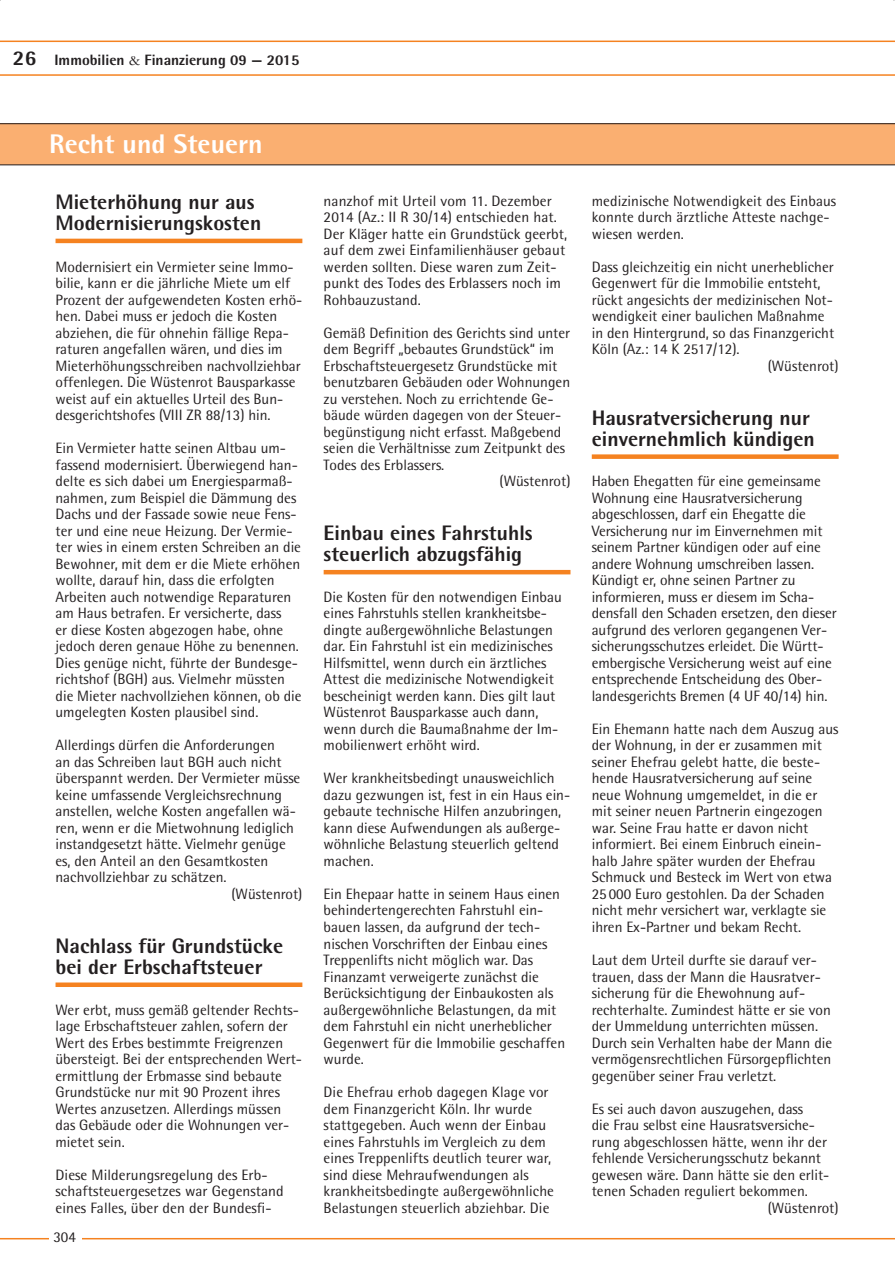
<style>
.page{position:relative;width:895px;height:1274px;background:#fff}
.page>*{position:absolute;margin:0;border:0;box-sizing:border-box;transform-origin:0 0}
.t1{font:800 27px "Rotis Semi Sans";color:#fff}
.t2{font:800 21px/21px "Rotis Semi Sans";color:#231f20}
.t3{font:15px/16.5px "Rotis Semi Sans";color:#231f20}
.t4{font:800 15px "Rotis Semi Sans";color:#231f20}
.s1{font-family:"Garamond";font-weight:400}
</style>
<div class="page">
<svg style="left:0;top:41px;width:894px;height:35px"></svg>
<hr style="left:0;top:1238px;width:894px;height:1px;background:#f58220">
<svg style="left:0;top:123px;width:894px;height:42px;background:#f1a96d"></svg>
<hr style="left:55px;top:239px;width:247px;height:4px;background:#f58220">
<div style="left:55px;top:982px;width:247px;height:5px;background:#f58220"></div>
<hr style="left:323px;top:570px;width:247px;height:4px;background:#f58220">
<div style="left:591px;top:454px;width:247px;height:5px;background:#f58220"></div>
<div style="left:49px;top:1219px;width:33px;height:31px;background:#fff"></div>
<h2 class="t2" style="left:13px;top:47px;width:25px">26</h2>
<p class="t4" style="left:54px;top:50px;width:246px">Immobilien <span class="s1">&amp;</span> Finanzierung 09 — 2015</p>
<h1 class="t1" style="left:49px;top:126px;width:215px">Recht und Steuern</h1>
<h2 class="t2" style="left:55px;top:191px;width:207px">Mieterhöhung nur aus<br>Modernisierungskosten</h2>
<p class="t3" style="left:55px;top:258px;width:248px">Modernisiert ein Vermieter seine Immo&shy;bilie, kann er die jährliche Miete um elf Prozent der aufgewendeten Kosten erhö&shy;hen. Dabei muss er jedoch die Kosten abziehen, die für ohnehin fällige Repa&shy;raturen angefallen wären, und dies im Mieterhöhungsschreiben nachvollziehbar offenlegen. Die Wüstenrot Bausparkasse weist auf ein aktuelles Urteil des Bun&shy;desgerichtshofes (VIII ZR 88/13) hin.</p>
<p class="t3" style="left:55px;top:440px;width:247px">Ein Vermieter hatte seinen Altbau um&shy;fassend modernisiert. Überwiegend han&shy;delte es sich dabei um Energiesparmaß&shy;nahmen, zum Beispiel die Dämmung des Dachs und der Fassade sowie neue Fens&shy;ter und eine neue Heizung. Der Vermie&shy;ter wies in einem ersten Schreiben an die Bewohner, mit dem er die Miete erhöhen wollte, darauf hin, dass die erfolgten Arbeiten auch notwendige Reparaturen am Haus betrafen. Er versicherte, dass<br>er diese Kosten abgezogen habe, ohne jedoch deren genaue Höhe zu benennen.<br>Dies genüge nicht, führte der Bundesge&shy;richtshof (BGH) aus. Vielmehr müssten die Mieter nachvollziehen können, ob die umgelegten Kosten plausibel sind.</p>
<p class="t3" style="left:55px;top:737px;width:221px">Allerdings dürfen die Anforderungen</p>
<p class="t3" style="left:55px;top:753px;width:227px">an das Schreiben laut BGH auch nicht</p>
<p class="t3" style="left:55px;top:770px;width:246px">überspannt werden. Der Vermieter müsse</p>
<p class="t3" style="left:55px;top:786px;width:228px">keine umfassende Vergleichsrechnung</p>
<p class="t3" style="left:55px;top:803px;width:242px">anstellen, welche Kosten angefallen wä-</p>
<p class="t3" style="left:55px;top:819px;width:240px">ren, wenn er die Mietwohnung lediglich</p>
<p class="t3" style="left:55px;top:836px;width:231px">instandgesetzt hätte. Vielmehr genüge</p>
<p class="t3" style="left:55px;top:852px;width:214px">es, den Anteil an den Gesamtkosten</p>
<p class="t3" style="left:55px;top:869px;width:173px">nachvollziehbar zu schätzen.</p>
<p class="t3" style="left:231px;top:885px;width:72px">(Wüstenrot)</p>
<h2 class="t2" style="left:55px;top:935px;width:229px">Nachlass für Grundstücke bei der Erbschaftsteuer</h2>
<p class="t3" style="left:55px;top:1001px;width:248px">Wer erbt, muss gemäß geltender Rechts&shy;lage Erbschaftsteuer zahlen, sofern der Wert des Erbes bestimmte Freigrenzen übersteigt. Bei der entsprechenden Wert&shy;ermittlung der Erbmasse sind bebaute Grundstücke nur mit 90 Prozent ihres Wertes anzusetzen. Allerdings müssen das Gebäude oder die Wohnungen ver&shy;mietet sein.</p>
<p class="t3" style="left:55px;top:1166px;width:230px">Diese Milderungsregelung des Erb&shy;schaftsteuergesetzes war Gegenstand eines Falles, über den der Bundesfi-</p>
<p class="t3" style="left:53px;top:1229px;width:24px">304</p>
<p class="t3" style="left:55px;top:1232px;width:22px">xxx</p>
<p class="t3" style="left:323px;top:192px;width:245px">nanzhof mit Urteil vom 11. Dezember 2014 (Az.: II R 30/14) entschieden hat.<br>Der Kläger hatte ein Grundstück geerbt, auf dem zwei Einfamilienhäuser gebaut werden sollten. Diese waren zum Zeit&shy;punkt des Todes des Erblassers noch im Rohbauzustand.</p>
<p class="t3" style="left:323px;top:324px;width:248px">Gemäß Definition des Gerichts sind unter</p>
<p class="t3" style="left:323px;top:341px;width:232px">dem Begriff „bebautes Grundstück“ im</p>
<p class="t3" style="left:323px;top:357px;width:235px">Erbschaftsteuergesetz Grundstücke mit</p>
<p class="t3" style="left:323px;top:374px;width:248px">benutzbaren Gebäuden oder Wohnungen</p>
<p class="t3" style="left:323px;top:390px;width:231px">zu verstehen. Noch zu errichtende Ge-</p>
<p class="t3" style="left:323px;top:407px;width:239px">bäude würden dagegen von der Steuer-</p>
<p class="t3" style="left:323px;top:423px;width:239px">begünstigung nicht erfasst. Maßgebend</p>
<p class="t3" style="left:323px;top:440px;width:243px">seien die Verhältnisse zum Zeitpunkt des</p>
<p class="t3" style="left:323px;top:456px;width:122px">Todes des Erblassers.</p>
<p class="t3" style="left:499px;top:473px;width:72px">(Wüstenrot)</p>
<h2 class="t2" style="left:323px;top:522px;width:210px">Einbau eines Fahrstuhls steuerlich abzugsfähig</h2>
<p class="t3" style="left:323px;top:588px;width:239px">Die Kosten für den notwendigen Einbau eines Fahrstuhls stellen krankheitsbe&shy;dingte außergewöhnliche Belastungen dar. Ein Fahrstuhl ist ein medizinisches Hilfsmittel, wenn durch ein ärztliches Attest die medizinische Notwendigkeit bescheinigt werden kann. Dies gilt laut Wüstenrot Bausparkasse auch dann, wenn durch die Baumaßnahme der Im&shy;mobilienwert erhöht wird.</p>
<p class="t3" style="left:323px;top:770px;width:248px">Wer krankheitsbedingt unausweichlich dazu gezwungen ist, fest in ein Haus ein&shy;gebaute technische Hilfen anzubringen, kann diese Aufwendungen als außerge&shy;wöhnliche Belastung steuerlich geltend machen.</p>
<p class="t3" style="left:323px;top:885px;width:243px">Ein Ehepaar hatte in seinem Haus einen behindertengerechten Fahrstuhl ein&shy;bauen lassen, da aufgrund der tech&shy;nischen Vorschriften der Einbau eines Treppenlifts nicht möglich war. Das Finanzamt verweigerte zunächst die Berücksichtigung der Einbaukosten als außergewöhnliche Belastungen, da mit dem Fahrstuhl ein nicht unerheblicher Gegenwert für die Immobilie geschaffen wurde.</p>
<p class="t3" style="left:323px;top:1083px;width:232px">Die Ehefrau erhob dagegen Klage vor dem Finanzgericht Köln. Ihr wurde stattgegeben. Auch wenn der Einbau eines Fahrstuhls im Vergleich zu dem eines Treppenlifts deutlich teurer war, sind diese Mehraufwendungen als krankheitsbedingte außergewöhnliche Belastungen steuerlich abziehbar. Die</p>
<p class="t3" style="left:591px;top:192px;width:246px">medizinische Notwendigkeit des Einbaus konnte durch ärztliche Atteste nachge&shy;wiesen werden.</p>
<p class="t3" style="left:591px;top:258px;width:243px">Dass gleichzeitig ein nicht unerheblicher</p>
<p class="t3" style="left:591px;top:275px;width:230px">Gegenwert für die Immobilie entsteht,</p>
<p class="t3" style="left:591px;top:291px;width:242px">rückt angesichts der medizinischen Not-</p>
<p class="t3" style="left:591px;top:308px;width:234px">wendigkeit einer baulichen Maßnahme</p>
<p class="t3" style="left:591px;top:324px;width:244px">in den Hintergrund, so das Finanzgericht</p>
<p class="t3" style="left:591px;top:341px;width:149px">Köln (Az.: 14 K 2517/12).</p>
<p class="t3" style="left:767px;top:357px;width:72px">(Wüstenrot)</p>
<h2 class="t2" style="left:591px;top:407px;width:224px">Hausratversicherung nur einvernehmlich kündigen</h2>
<p class="t3" style="left:591px;top:473px;width:246px">Haben Ehegatten für eine gemeinsame Wohnung eine Hausratversicherung abgeschlossen, darf ein Ehegatte die Versicherung nur im Einvernehmen mit seinem Partner kündigen oder auf eine andere Wohnung umschreiben lassen.<br>Kündigt er, ohne seinen Partner zu informieren, muss er diesem im Scha&shy;densfall den Schaden ersetzen, den dieser aufgrund des verloren gegangenen Ver&shy;sicherungsschutzes erleidet. Die Württ&shy;embergische Versicherung weist auf eine entsprechende Entscheidung des Ober&shy;landesgerichts Bremen (4 UF 40/14) hin.</p>
<p class="t3" style="left:591px;top:720px;width:248px">Ein Ehemann hatte nach dem Auszug aus der Wohnung, in der er zusammen mit seiner Ehefrau gelebt hatte, die beste&shy;hende Hausratversicherung auf seine neue Wohnung umgemeldet, in die er mit seiner neuen Partnerin eingezogen war. Seine Frau hatte er davon nicht informiert. Bei einem Einbruch einein&shy;halb Jahre später wurden der Ehefrau Schmuck und Besteck im Wert von etwa 25000 Euro gestohlen. Da der Schaden nicht mehr versichert war, verklagte sie ihren Ex-Partner und bekam Recht.</p>
<p class="t3" style="left:591px;top:951px;width:242px">Laut dem Urteil durfte sie darauf ver&shy;trauen, dass der Mann die Hausratver&shy;sicherung für die Ehewohnung auf&shy;rechterhalte. Zumindest hätte er sie von der Ummeldung unterrichten müssen.<br>Durch sein Verhalten habe der Mann die vermögensrechtlichen Fürsorgepflichten gegenüber seiner Frau verletzt.</p>
<p class="t3" style="left:591px;top:1100px;width:213px">Es sei auch davon auszugehen, dass</p>
<p class="t3" style="left:591px;top:1116px;width:225px">die Frau selbst eine Hausratsversiche-</p>
<p class="t3" style="left:591px;top:1133px;width:237px">rung abgeschlossen hätte, wenn ihr der</p>
<p class="t3" style="left:591px;top:1149px;width:231px">fehlende Versicherungsschutz bekannt</p>
<p class="t3" style="left:591px;top:1166px;width:239px">gewesen wäre. Dann hätte sie den erlit-</p>
<p class="t3" style="left:591px;top:1182px;width:217px">tenen Schaden reguliert bekommen.</p>
<p class="t3" style="left:767px;top:1199px;width:72px">(Wüstenrot)</p>
</div>
